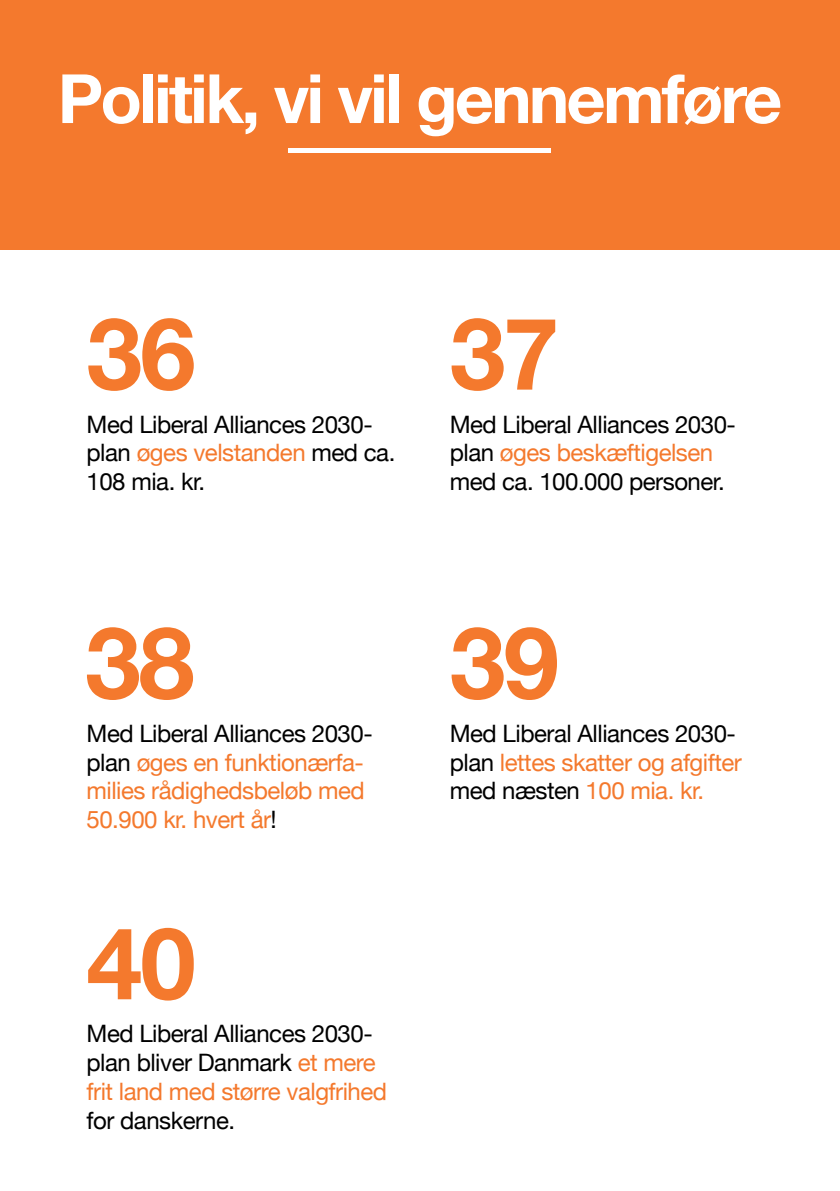
<style>
.page{position:relative;width:840px;height:1191px;background:#fff}
.page>*{position:absolute;margin:0;border:0;box-sizing:border-box;transform-origin:0 0}
.t1{font:700 100px "Helvetica Neue";letter-spacing:-.02em;color:#f4792d}
.t2{font:700 68px "Helvetica Neue";letter-spacing:-.04em;color:#fff}
.t3{font:24px/28.8px "Helvetica Neue";letter-spacing:-.02em;color:#000}
.t4{font:24px/28.8px "Helvetica Neue";letter-spacing:-.02em;color:#f4792d}
.s1{color:#f4792d}
.s2{color:#000}
</style>
<div class="page">
<div style="left:0;top:0;width:839px;height:249px;background:#f4792d"></div>
<hr style="left:288px;top:149px;width:263px;height:4px;background:#fff">
<h2 class="t2" style="left:58px;top:70px;width:725px">Politik, vi vil gennemføre</h2>
<h1 class="t1" style="left:86px;top:312px;width:111px">36</h1>
<p class="t3" style="left:86px;top:411px;width:310px">Med Liberal Alliances 2030- plan <span class="s1">øges velstanden</span> med ca.<br>108 mia. kr.</p>
<h1 class="t1" style="left:85px;top:621px;width:111px">38</h1>
<p class="t4" style="left:86px;top:720px;width:287px"><span class="s2">Med Liberal Alliances 2030- plan</span> øges en funktionærfa&shy;milies rådighedsbeløb med<br>50.900 kr. hvert år<span class="s2">!</span></p>
<h1 class="t1" style="left:86px;top:921px;width:111px">40</h1>
<p class="t3" style="left:86px;top:1020px;width:302px">Med Liberal Alliances 2030- plan bliver Danmark <span class="s1">et mere frit land med større valgfrihed</span></p>
<p class="t3" style="left:86px;top:1107px;width:150px">for danskerne.</p>
<h1 class="t1" style="left:449px;top:312px;width:111px">37</h1>
<p class="t3" style="left:449px;top:411px;width:287px">Med Liberal Alliances 2030- plan <span class="s1">øges beskæftigelsen </span>med ca. 100.000 personer.</p>
<h1 class="t1" style="left:449px;top:621px;width:111px">39</h1>
<p class="t3" style="left:449px;top:720px;width:293px">Med Liberal Alliances 2030- plan <span class="s1">lettes skatter og afgifter </span>med næsten <span class="s1">100 mia. kr.</span></p>
</div>
